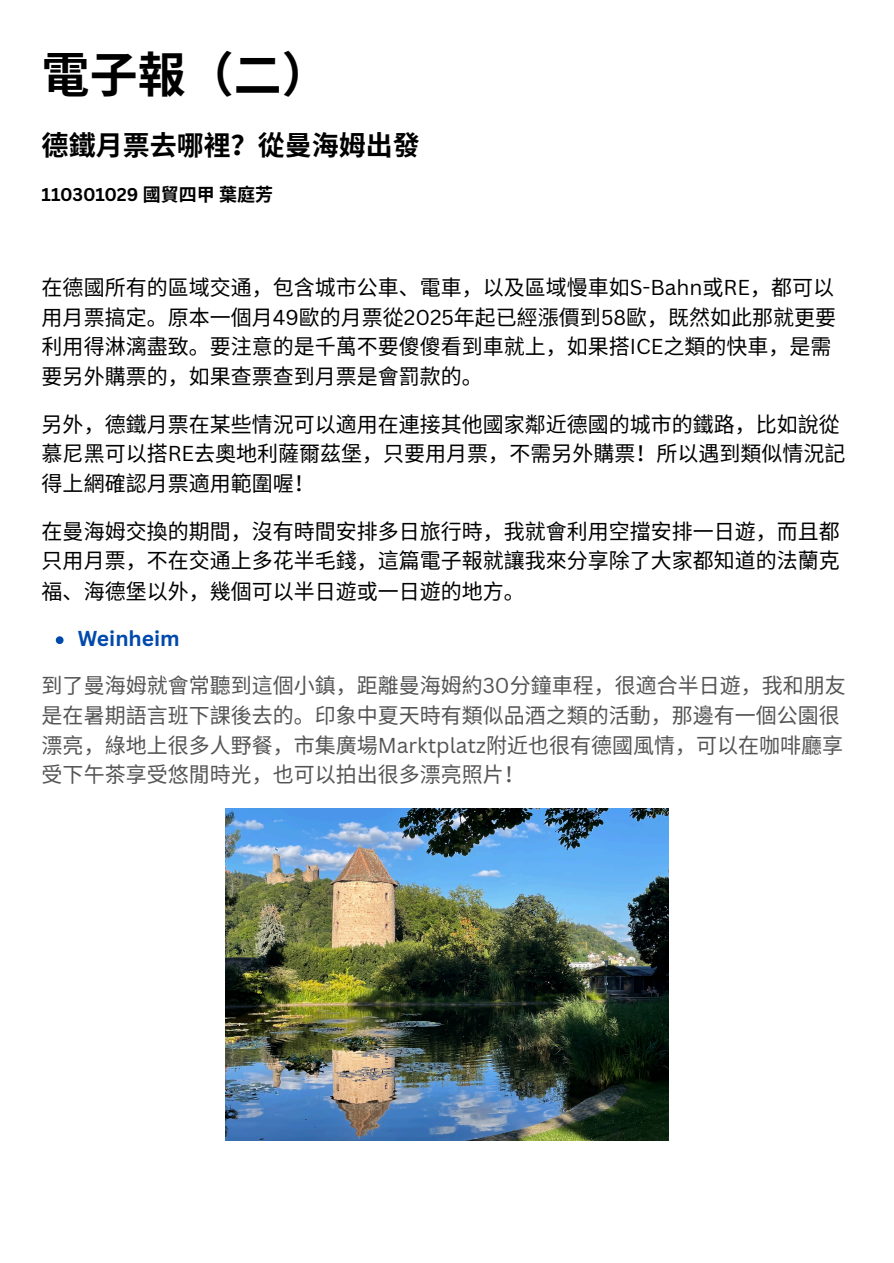
<style>
.page{position:relative;width:894px;height:1263px;background:#fff}
.page>*{position:absolute;margin:0;border:0;box-sizing:border-box;transform-origin:0 0}
.t1{font:700 48px "Noto Sans CJ Ksc";color:#000}
.t2{font:700 27px "Noto Sans CJ Ksc";color:#000}
.t3{font:21px/29.7px "Noto Sans CJ Ksc";color:#000}
.t4{font:21px/29.7px "Noto Sans CJ Ksc";color:#545454}
.t5{font:700 21px "Canva Sans";color:#004aad}
.t6{font:700 18px "Canva Sans";letter-spacing:-.015em;color:#000}
.s1{font-family:"Noto Sans CJ Ksc"}
.s2{font-family:"Canva Sans"}
</style>
<div class="page">
<svg style="left:56px;top:636px;width:7px;height:8px"></svg>
<img style="left:225px;top:809px;width:443px;height:332px">
<h1 class="t1" style="left:42px;top:37px;width:289px">電子報（二）</h1>
<h2 class="t2" style="left:42px;top:124px;width:379px">德鐵月票去哪裡？從曼海姆出發</h2>
<p class="t6" style="left:42px;top:182px;width:233px">110301029 <span class="s1">國貿四甲葉庭芳</span></p>
<p class="t3" style="left:42px;top:271px;width:795px">在德國所有的區域交通，包含城市公車、電車，以及區域慢車如<span class="s2">S-Bahn</span>或<span class="s2">RE</span>，都可以用月票搞定。原本一個月 <span class="s2">49</span>歐的月票從<span class="s2">2025</span>年起已經漲價到<span class="s2">58</span>歐，既然如此那就更要利用得淋漓盡致。要注意的是千萬不要傻傻看到車就上，如果搭<span class="s2">ICE</span>之類的快車，是需要另外購票的，如果查票查到月票是會罰款的。</p>
<p class="t3" style="left:42px;top:409px;width:805px;line-height:29.2px">另外，德鐵月票在某些情況可以適用在連接其他國家鄰近德國的城市的鐵路，比如說從慕尼黑可以搭<span class="s2">RE</span>去奧地利薩爾茲堡，只要用月票，不需另外購票！所以遇到類似情況記得上網確認月票適用範圍喔！</p>
<p class="t3" style="left:42px;top:515px;width:799px;text-align:justify">在曼海姆交換的期間，沒有時間安排多日旅行時，我就會利用空擋安排一日遊，而且都只用月票，不在交通上多花半毛錢，這篇電子報就讓我來分享除了大家都知道的法蘭克福、海德堡以外，幾個可以半日遊或一日遊的地方。</p>
<p class="t5" style="left:78px;top:623px;width:104px">Weinheim</p>
<p class="t4" style="left:42px;top:669px;width:805px">到了曼海姆就會常聽到這個小鎮，距離曼海姆約<span class="s2">30</span>分鐘車程，很適合半日遊，我和朋友是在暑期語言班下課後去的。印象中夏天時有類似品酒之類的活動，那邊有一個公園很漂亮，綠地上很多人野餐，市集廣場<span class="s2">Marktplatz</span>附近也很有德國風情，可以在咖啡廳享受下午茶享受悠閒時光，也可以拍出很多漂亮照片！</p>
</div>
